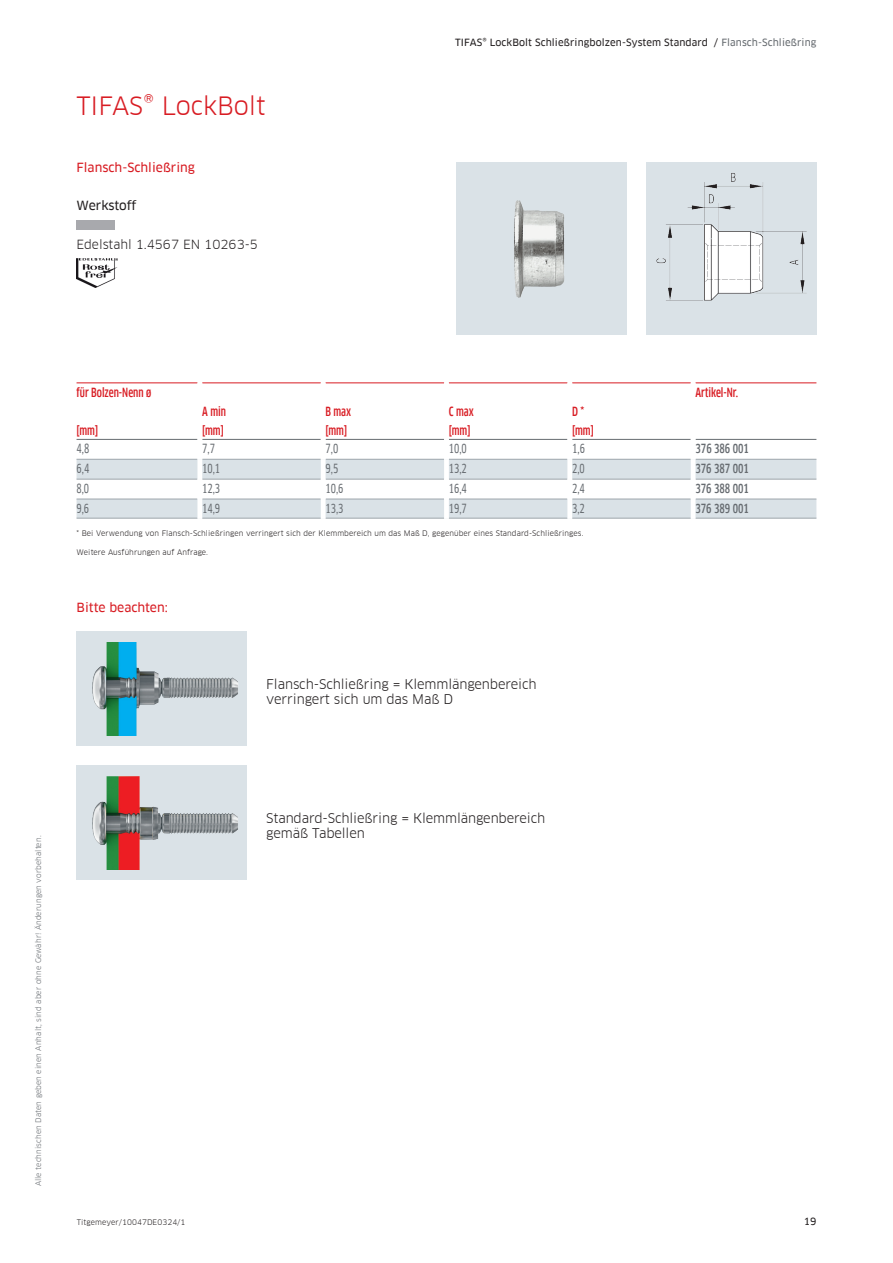
<style>
.page{position:relative;width:893px;height:1263px;background:#fff}
.page>*{position:absolute;margin:0;border:0;box-sizing:border-box;transform-origin:0 0}
.t1{font:24.75px "Clan Offc Pro";letter-spacing:-.005em;color:#d81c23}
.t2{font:13.2px/15.3px "Clan Offc Pro";letter-spacing:-.01em;color:#231f20}
.t3{font:12.3px "Clan Offc Pro Cond News";color:#666b70}
.t4{font:500 condensed 12.3px/19.2px "Clan Offc Pro";color:#d81c23}
.t5{font:500 condensed 12.3px "Clan Offc Pro";color:#666b70}
.t6{font:12.3px "Clan Offc Pro News";color:#d81c23}
.t7{font:12.3px "Clan Offc Pro";color:#231f20}
.t8{font:12.3px "Clan Offc Pro News";letter-spacing:-.01em;color:#231f20}
.t9{font:9.75px "Clan Offc Pro News";letter-spacing:.01em;color:#231f20}
.t10{font:7.5px "Clan Offc Pro";letter-spacing:.01em;color:#231f20}
.t11{font:7.5px "Clan Offc Pro";letter-spacing:.01em;color:#666b70}
.s1{color:#666b70}
</style>
<div class="page">
<img style="left:646px;top:164px;width:170px;height:170px">
<img style="left:456px;top:164px;width:170px;height:170px">
<div style="left:76px;top:765px;width:171px;height:115px;background:#dae2e7"></div>
<img style="left:92px;top:776px;width:146px;height:94px">
<div style="left:76px;top:631px;width:171px;height:115px;background:#dae2e7"></div>
<img style="left:92px;top:642px;width:146px;height:94px">
<div style="left:77px;top:220px;width:38px;height:10px;background:#a8a9ad"></div>
<svg style="left:77px;top:460px;width:739px;height:58px"></svg>
<hr style="left:77px;top:383px;width:120px;height:1px;background:#d81c23">
<hr style="left:202px;top:383px;width:119px;height:1px;background:#d81c23">
<hr style="left:326px;top:383px;width:118px;height:1px;background:#d81c23">
<hr style="left:449px;top:383px;width:118px;height:1px;background:#d81c23">
<hr style="left:572px;top:383px;width:119px;height:1px;background:#d81c23">
<hr style="left:695px;top:383px;width:121px;height:1px;background:#d81c23">
<hr style="left:77px;top:439px;width:120px;height:1px;background:#666b70">
<hr style="left:202px;top:439px;width:119px;height:1px;background:#666b70">
<hr style="left:326px;top:439px;width:118px;height:1px;background:#666b70">
<hr style="left:449px;top:439px;width:118px;height:1px;background:#666b70">
<hr style="left:572px;top:439px;width:119px;height:1px;background:#666b70">
<hr style="left:695px;top:439px;width:121px;height:1px;background:#666b70">
<hr style="left:77px;top:459px;width:120px;height:1px;background:#9da5ab">
<hr style="left:202px;top:459px;width:119px;height:1px;background:#9da5ab">
<hr style="left:326px;top:459px;width:118px;height:1px;background:#9da5ab">
<hr style="left:449px;top:459px;width:118px;height:1px;background:#9da5ab">
<hr style="left:572px;top:459px;width:119px;height:1px;background:#9da5ab">
<hr style="left:695px;top:459px;width:121px;height:1px;background:#9da5ab">
<hr style="left:77px;top:479px;width:120px;height:1px;background:#9da5ab">
<hr style="left:202px;top:479px;width:119px;height:1px;background:#9da5ab">
<hr style="left:326px;top:479px;width:118px;height:1px;background:#9da5ab">
<hr style="left:449px;top:479px;width:118px;height:1px;background:#9da5ab">
<hr style="left:572px;top:479px;width:119px;height:1px;background:#9da5ab">
<hr style="left:695px;top:479px;width:121px;height:1px;background:#9da5ab">
<hr style="left:77px;top:499px;width:120px;height:1px;background:#9da5ab">
<hr style="left:202px;top:499px;width:119px;height:1px;background:#9da5ab">
<hr style="left:326px;top:499px;width:118px;height:1px;background:#9da5ab">
<hr style="left:449px;top:499px;width:118px;height:1px;background:#9da5ab">
<hr style="left:572px;top:499px;width:119px;height:1px;background:#9da5ab">
<hr style="left:695px;top:499px;width:121px;height:1px;background:#9da5ab">
<hr style="left:77px;top:518px;width:120px;height:1px;background:#9da5ab">
<hr style="left:202px;top:518px;width:119px;height:1px;background:#9da5ab">
<hr style="left:326px;top:518px;width:118px;height:1px;background:#9da5ab">
<hr style="left:449px;top:518px;width:118px;height:1px;background:#9da5ab">
<hr style="left:572px;top:518px;width:119px;height:1px;background:#9da5ab">
<hr style="left:695px;top:518px;width:121px;height:1px;background:#9da5ab">
<div style="left:197px;top:459px;width:5px;height:20px;background:#fff"></div>
<div style="left:321px;top:459px;width:5px;height:20px;background:#fff"></div>
<div style="left:444px;top:459px;width:5px;height:20px;background:#fff"></div>
<div style="left:567px;top:459px;width:5px;height:20px;background:#fff"></div>
<hr style="left:691px;top:459px;width:4px;height:20px;background:#fff">
<div style="left:197px;top:479px;width:5px;height:20px;background:#fff"></div>
<div style="left:321px;top:479px;width:5px;height:20px;background:#fff"></div>
<div style="left:444px;top:479px;width:5px;height:20px;background:#fff"></div>
<div style="left:567px;top:479px;width:5px;height:20px;background:#fff"></div>
<hr style="left:691px;top:479px;width:4px;height:20px;background:#fff">
<div style="left:197px;top:499px;width:5px;height:19px;background:#fff"></div>
<div style="left:321px;top:499px;width:5px;height:19px;background:#fff"></div>
<div style="left:444px;top:499px;width:5px;height:19px;background:#fff"></div>
<div style="left:567px;top:499px;width:5px;height:19px;background:#fff"></div>
<hr style="left:691px;top:499px;width:4px;height:19px;background:#fff">
<img style="left:77px;top:258px;width:40px;height:29px">
<h1 class="t1" style="left:77px;top:91px;width:191px">TIFAS® LockBolt</h1>
<h3 class="t6" style="left:77px;top:160px;width:120px">Flansch-Schließring</h3>
<h3 class="t8" style="left:77px;top:199px;width:62px">Werkstoff</h3>
<h3 class="t7" style="left:77px;top:237px;width:183px">Edelstahl 1.4567 EN 10263-5</h3>
<h3 class="t9" style="left:455px;top:37px;width:363px">TIFAS® LockBolt Schließringbolzen-System Standard / <span class="s1">Flansch-Schließring</span></h3>
<h3 class="t4" style="left:77px;top:383px;width:76px">für Bolzen-Nenn ø</h3>
<h3 class="t4" style="left:77px;top:421px;width:23px">[mm]</h3>
<h3 class="t4" style="left:202px;top:402px;width:25px">A min [mm]</h3>
<h3 class="t4" style="left:326px;top:402px;width:27px">B max [mm]</h3>
<h3 class="t4" style="left:449px;top:402px;width:26px">C max [mm]</h3>
<h3 class="t4" style="left:572px;top:402px;width:23px">D * [mm]</h3>
<h3 class="t4" style="left:695px;top:383px;width:44px">Artikel-Nr.</h3>
<h3 class="t3" style="left:77px;top:442px;width:14px">4,8</h3>
<h3 class="t3" style="left:202px;top:442px;width:14px">7,7</h3>
<h3 class="t3" style="left:326px;top:442px;width:14px">7,0</h3>
<h3 class="t3" style="left:449px;top:442px;width:20px">10,0</h3>
<h3 class="t3" style="left:572px;top:442px;width:14px">1,6</h3>
<h3 class="t5" style="left:695px;top:442px;width:55px">376 386 001</h3>
<h3 class="t3" style="left:77px;top:462px;width:14px">6,4</h3>
<h3 class="t3" style="left:202px;top:462px;width:20px">10,1</h3>
<h3 class="t3" style="left:326px;top:462px;width:14px">9,5</h3>
<h3 class="t3" style="left:449px;top:462px;width:20px">13,2</h3>
<h3 class="t3" style="left:572px;top:462px;width:14px">2,0</h3>
<h3 class="t5" style="left:695px;top:462px;width:55px">376 387 001</h3>
<h3 class="t3" style="left:76px;top:482px;width:14px">8,0</h3>
<h3 class="t3" style="left:202px;top:482px;width:20px">12,3</h3>
<h3 class="t3" style="left:325px;top:482px;width:20px">10,6</h3>
<h3 class="t3" style="left:449px;top:482px;width:20px">16,4</h3>
<h3 class="t3" style="left:572px;top:482px;width:14px">2,4</h3>
<h3 class="t5" style="left:695px;top:482px;width:55px">376 388 001</h3>
<h3 class="t3" style="left:76px;top:502px;width:14px">9,6</h3>
<h3 class="t3" style="left:202px;top:502px;width:20px">14,9</h3>
<h3 class="t3" style="left:325px;top:502px;width:20px">13,3</h3>
<h3 class="t3" style="left:449px;top:502px;width:20px">19,7</h3>
<h3 class="t3" style="left:572px;top:502px;width:14px">3,2</h3>
<h3 class="t5" style="left:695px;top:501px;width:55px">376 389 001</h3>
<p class="t10" style="left:77px;top:529px;width:508px">* Bei Verwendung von Flansch-Schließringen verringert sich der Klemmbereich um das Maß D, gegenüber eines Standard-Schließringes.</p>
<p class="t10" style="left:77px;top:548px;width:133px">Weitere Ausführungen auf Anfrage.</p>
<h3 class="t6" style="left:77px;top:601px;width:93px">Bitte beachten:</h3>
<h2 class="t2" style="left:266px;top:676px;width:272px">Flansch-Schließring = Klemmlängenbereich verringert sich um das Maß D</h2>
<p class="t11" style="left:34px;top:1186px;width:352px;rotate:-90deg">Alle technischen Daten geben einen Anhalt, sind aber ohne Gewähr! Änderungen vorbehalten.</p>
<h2 class="t2" style="left:266px;top:810px;width:281px">Standard-Schließring = Klemmlängenbereich gemäß Tabellen</h2>
<p class="t10" style="left:77px;top:1217px;width:110px">Titgemeyer/10047DE0324/1</p>
<h3 class="t9" style="left:804px;top:1215px;width:14px">19</h3>
</div>
